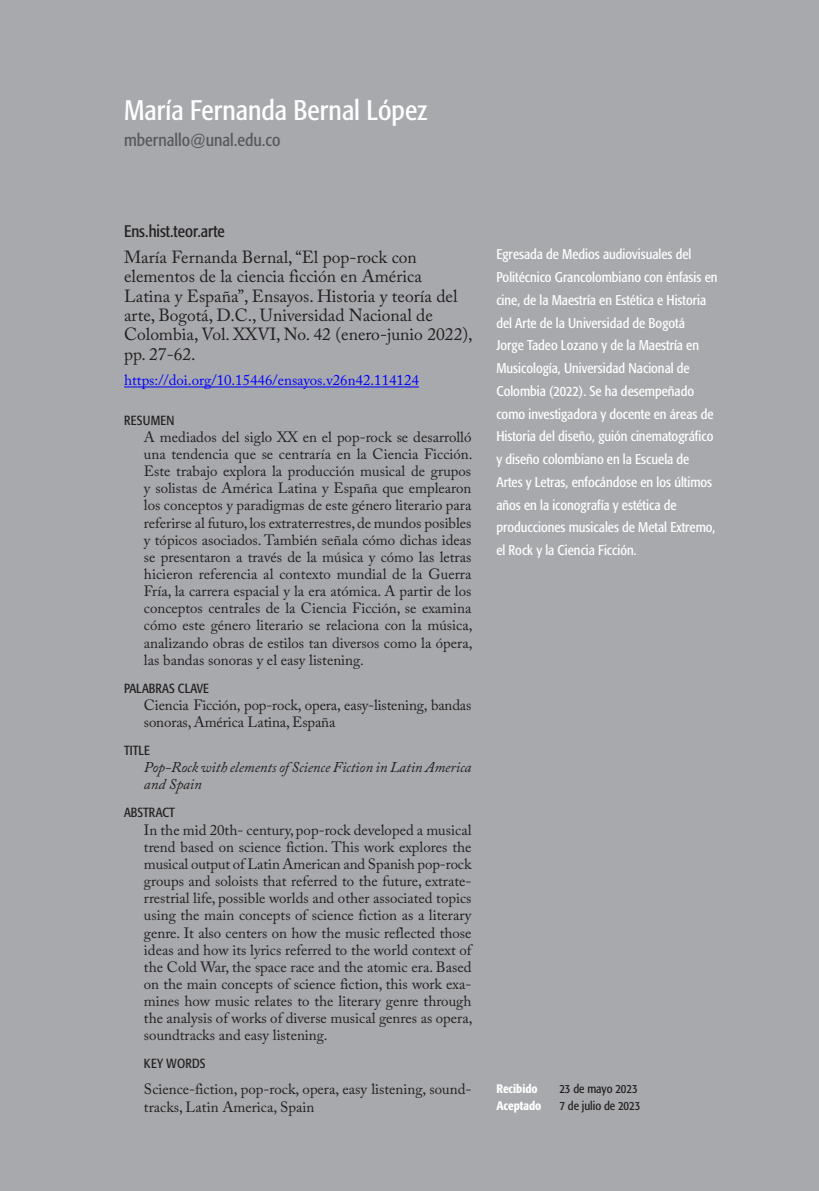
<style>
.page{position:relative;width:819px;height:1191px;background:#a7a9ac}
.page>*{position:absolute;margin:0;border:0;box-sizing:border-box;transform-origin:0 0}
.CV_autor{font:condensed 28px "Formata";color:#fff}
.ABSTRACT_leyenda_bil{font:17.5px/19.2px "Adobe Caslon Pro";color:#231f20}
.ABSTRACT_correo{font:condensed 17.5px "Formata";color:#58595b}
.t1{font:condensed 16.62px "Formata";color:#231f20}
.ABSTRACT_texto{font:14.88px/17.2px "Adobe Caslon Pro";color:#231f20;text-align:justify}
.ABSTRACT_texto-2{font:italic 14.88px/17.2px "Adobe Caslon Pro";letter-spacing:-.005em;color:#231f20}
.DOI{font:14.88px "Adobe Caslon Pro";color:#00f}
.ABSTRACT_hoja_vida{font:condensed 14px/22.8px "Formata";color:#fff}
.ABSTRACT_titulos{font:condensed 13.12px "Formata";color:#231f20}
.ABSTRACT_texto-3{font:condensed 13.12px "Formata";letter-spacing:.02em;color:#231f20}
.ABSTRACT_titulos-2{font:condensed 13.12px "Formata";letter-spacing:.02em;color:#231f20}
.t2{font:condensed 12.25px "Formata";color:#231f20}
.t3{font:500 condensed 12.25px "Formata";color:#fff}
</style>
<div class="page">
<hr style="left:124px;top:386px;width:295px;height:1px;background:#00f">
<p class="CV_autor" style="left:124px;top:94px;width:305px">María Fernanda Bernal López</p>
<p class="ABSTRACT_correo" style="left:124px;top:129px;width:158px">mbernallo@unal.edu.co</p>
<p class="t1" style="left:124px;top:221px;width:102px">Ens.hist.teor.arte</p>
<p class="ABSTRACT_leyenda_bil" style="left:124px;top:247px;width:350px">María Fernanda Bernal, “El pop-rock con elementos de la ciencia ficción en América Latina y España”, Ensayos. Historia y teoría del arte, Bogotá, D.C., Universidad Nacional de Colombia, Vol. XXVI, No. 42 (enero-junio 2022), pp. 27-62.</p>
<p class="DOI" style="left:124px;top:371px;width:296px">https://doi.org/10.15446/ensayos.v26n42.114124</p>
<p class="ABSTRACT_titulos-2" style="left:124px;top:412px;width:52px">RESUMEN</p>
<p class="ABSTRACT_texto" style="left:144px;top:428px;width:330px">A mediados del siglo XX en el pop-rock se desarrolló una tendencia que se centraría en la Ciencia Ficción.<br>Este trabajo explora la producción musical de grupos y solistas de América Latina y España que emplearon los conceptos y paradigmas de este género literario para referirse al futuro, los extraterrestres, de mundos posibles y tópicos asociados. También señala cómo dichas ideas se presentaron a través de la música y cómo las letras hicieron referencia al contexto mundial de la Guerra Fría, la carrera espacial y la era atómica. A partir de los conceptos centrales de la Ciencia Ficción, se examina cómo este género literario se relaciona con la música, analizando obras de estilos tan diversos como la ópera, las bandas sonoras y el easy listening.</p>
<p class="ABSTRACT_titulos" style="left:124px;top:680px;width:86px">PALABRAS CLAVE</p>
<p class="ABSTRACT_texto" style="left:144px;top:696px;width:329px">Ciencia Ficción, pop-rock, opera, easy-listening, bandas sonoras, América Latina, España</p>
<p class="ABSTRACT_titulos" style="left:124px;top:742px;width:27px">TITLE</p>
<p class="ABSTRACT_texto-2" style="left:144px;top:758px;width:329px">Pop-Rock with elements of Science Fiction in Latin America and Spain</p>
<p class="ABSTRACT_titulos" style="left:124px;top:805px;width:52px">ABSTRACT</p>
<p class="ABSTRACT_texto" style="left:144px;top:821px;width:330px">In the mid 20th- century, pop-rock developed a musical trend based on science fiction. This work explores the musical output of Latin American and Spanish pop-rock groups and soloists that referred to the future, extrate&shy;rrestrial life, possible worlds and other associated topics using the main concepts of science fiction as a literary genre. It also centers on how the music reflected those ideas and how its lyrics referred to the world context of the Cold War, the space race and the atomic era. Based on the main concepts of science fiction, this work exa&shy;mines how music relates to the literary genre through the analysis of works of diverse musical genres as opera, soundtracks and easy listening.</p>
<p class="ABSTRACT_texto-3" style="left:144px;top:1056px;width:63px">KEY WORDS</p>
<p class="ABSTRACT_texto" style="left:144px;top:1080px;width:329px">Science-fiction, pop-rock, opera, easy listening, sound&shy;tracks, Latin America, Spain</p>
<p class="ABSTRACT_hoja_vida" style="left:496px;top:243px;width:223px">Egresada de Medios audiovisuales del Politécnico Grancolombiano con énfasis en cine, de la Maestría en Estética e Historia del Arte de la Universidad de Bogotá<br>Jorge Tadeo Lozano y de la Maestría en Musicología, Universidad Nacional de Colombia (2022). Se ha desempeñado como investigadora y docente en áreas de Historia del diseño, guión cinematográfico y diseño colombiano en la Escuela de Artes y Letras, enfocándose en los últimos años en la iconografía y estética de producciones musicales de Metal Extremo, el Rock y la Ciencia Ficción.</p>
<p class="t3" style="left:496px;top:1081px;width:43px">Recibido</p>
<p class="t2" style="left:559px;top:1081px;width:80px">23 de mayo 2023</p>
<p class="t3" style="left:496px;top:1098px;width:47px">Aceptado</p>
<p class="t2" style="left:559px;top:1098px;width:82px">7 de julio de 2023</p>
</div>
